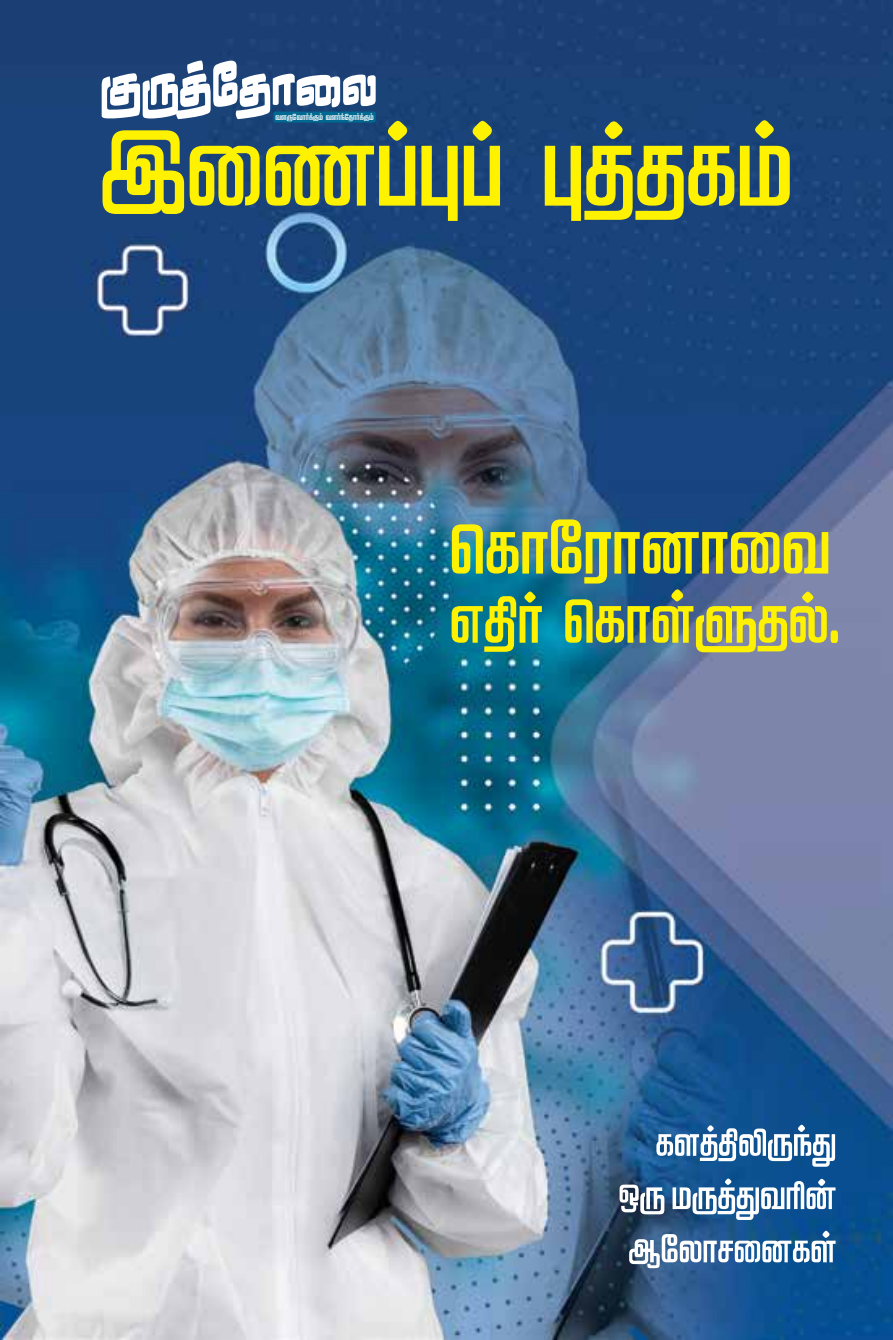
<style>
.page{position:relative;width:893px;height:1340px;background:#fff}
.page>*{position:absolute;margin:0;border:0;box-sizing:border-box;transform-origin:0 0}
.t1{font:157.5px "B541 TAM Sandilyan";color:#fff200}
.t2{font:109.35px "B541 TAM Sandilyan";color:#fff200}
.t3{font:96.3px "B541 TAM Sandilyan";color:#fff200}
.t4{font:74.25px "B827 TAM Valam Font";color:#fff}
.t5{font:57.15px/53.3px "B541 TAM Sandilyan";color:#fff;text-align:justify}
.t6{font:12.83px "B541 TAM Sandilyan";color:#fff}
</style>
<div class="page">
<img style="left:0;top:0;width:893px;height:1339px">
<div style="left:273px;top:112px;width:103px;height:10px;background:#006991;border-radius:2px"></div>
<p class="t4" style="left:100px;top:46px;width:278px">°¼ˆ«î£¬ô</p>
<p class="t6" style="left:275px;top:110px;width:100px">õ÷¼«õ£˜‚°‹ õ÷˜‰«î£˜‚°‹</p>
<h1 class="t1" style="left:100px;top:80px;width:694px">Þ¬íŠ¹Š ¹ˆîè‹</h1>
<h2 class="t2" style="left:450px;top:486px;width:382px">ªè£«ó£ù£¬õ</h2>
<h3 class="t3" style="left:450px;top:565px;width:395px">âF˜ ªè£œÀî™.</h3>
<p class="t5" style="left:619px;top:1114px;width:219px;text-indent:37px">è÷ˆFL¼‰¶ å¼ ñ¼ˆ¶õK¡ Ý«ô£ê¬ùèœ</p>
</div>
